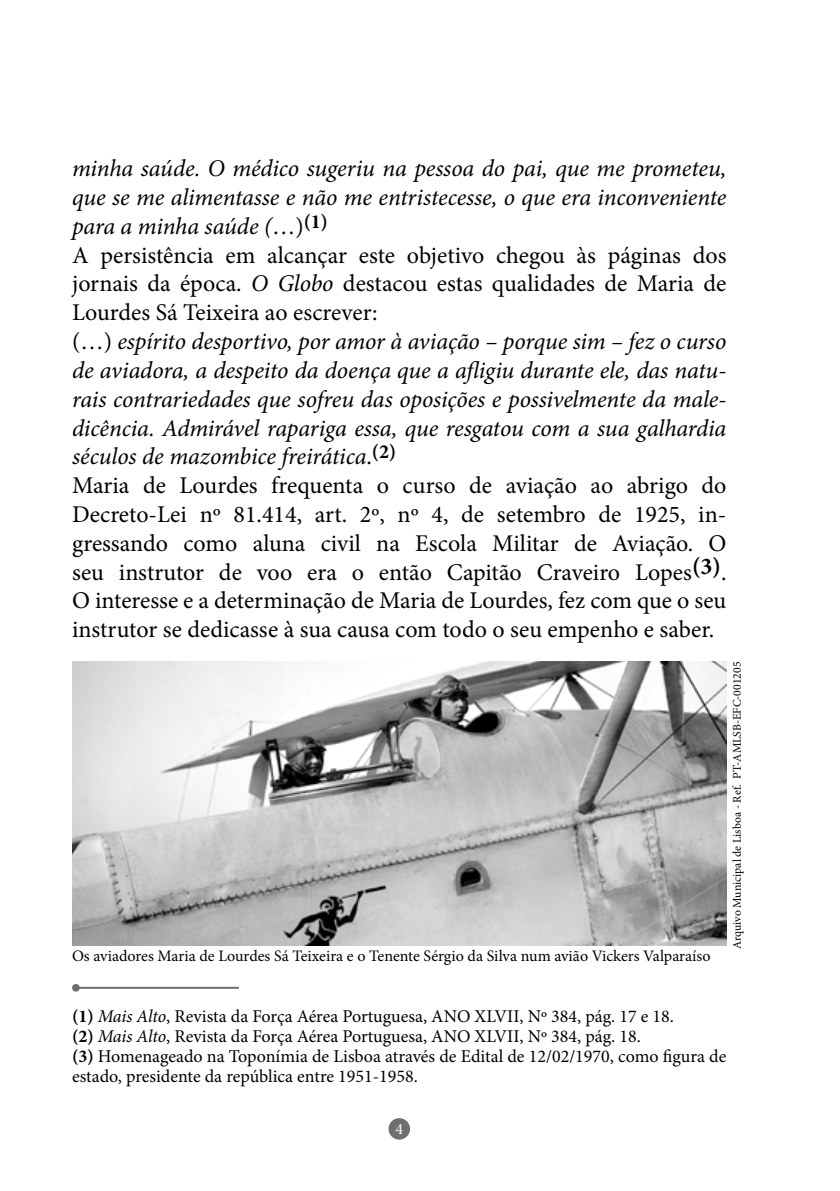
<style>
.page{position:relative;width:840px;height:1191px;background:#fff}
.page>*{position:absolute;margin:0;border:0;box-sizing:border-box;transform-origin:0 0}
.t1{font:24px/28.8px "Minion Pro";color:#000}
.t2{font:18px/20px "Minion Pro";color:#000}
.t3{font:16px "Minion Pro";color:#000}
.t4{font:16px "Minion Pro";color:#fff}
.t5{font:11.6px "Minion Pro";color:#000}
.s1{font-style:italic}
.s2{font-weight:700}
</style>
<div class="page">
<div style="left:388px;top:1118px;width:22px;height:21px;background:#6d6e71;border-radius:50%"></div>
<hr style="left:74px;top:986px;width:165px;height:2px;background:#6d6e71">
<div style="left:72px;top:984px;width:8px;height:7px;background:#6d6e71;border-radius:50%"></div>
<img style="left:72px;top:661px;width:654px;height:284px">
<p class="t1" style="left:72px;top:154px;width:655px"><span class="s1">minha saúde. O médico sugeriu na pessoa do pai, que me prometeu, que se me alimentasse e não me entristecesse, o que era inconveniente para a minha saúde (</span>…)<sup>(1)<br></sup>A persistência em alcançar este objetivo chegou às páginas dos jornais da época. <span class="s1">O Globo</span> destacou estas qualidades de Maria de Lourdes Sá Teixeira ao escrever:<br>(…) <span class="s1">espírito desportivo, por amor à aviação – porque sim – fez o curso de aviadora, a despeito da doença que a afligiu durante ele, das natu&shy;rais contrariedades que sofreu das oposições e possivelmente da male&shy;dicência. Admirável rapariga essa, que resgatou com a sua galhardia séculos de mazombice freirática</span>.<sup>(2)<br></sup>Maria de Lourdes frequenta o curso de aviação ao abrigo do Decreto-Lei nº 81.414, art. 2º, nº 4, de setembro de 1925, in&shy;gressando como aluna civil na Escola Militar de Aviação. O seu instrutor de voo era o então Capitão Craveiro Lopes<sup>(3)</sup>.<br>O interesse e a determinação de Maria de Lourdes, fez com que o seu instrutor se dedicasse à sua causa com todo o seu empenho e saber.</p>
<p class="t3" style="left:72px;top:945px;width:639px">Os aviadores Maria de Lourdes Sá Teixeira e o Tenente Sérgio da Silva num avião Vickers Valparaíso</p>
<p class="t5" style="left:728px;top:949px;width:289px;rotate:-90deg">Arquivo Municipal de Lisboa - Ref. PT-AMLSB-EFC-001205</p>
<p class="t2" style="left:72px;top:1006px;width:655px"><span class="s2">(1)</span> <span class="s1">Mais Alto</span>, Revista da Força Aérea Portuguesa, ANO XLVII, Nº 384, pág. 17 e 18.<br><span class="s2">(2)</span> <span class="s1">Mais Alto</span>, Revista da Força Aérea Portuguesa, ANO XLVII, Nº 384, pág. 18.<br><span class="s2">(3)</span> Homenageado na Toponímia de Lisboa através de Edital de 12/02/1970, como figura de estado, presidente da república entre 1951-1958.</p>
<p class="t4" style="left:395px;top:1117px;width:9px">4</p>
</div>
